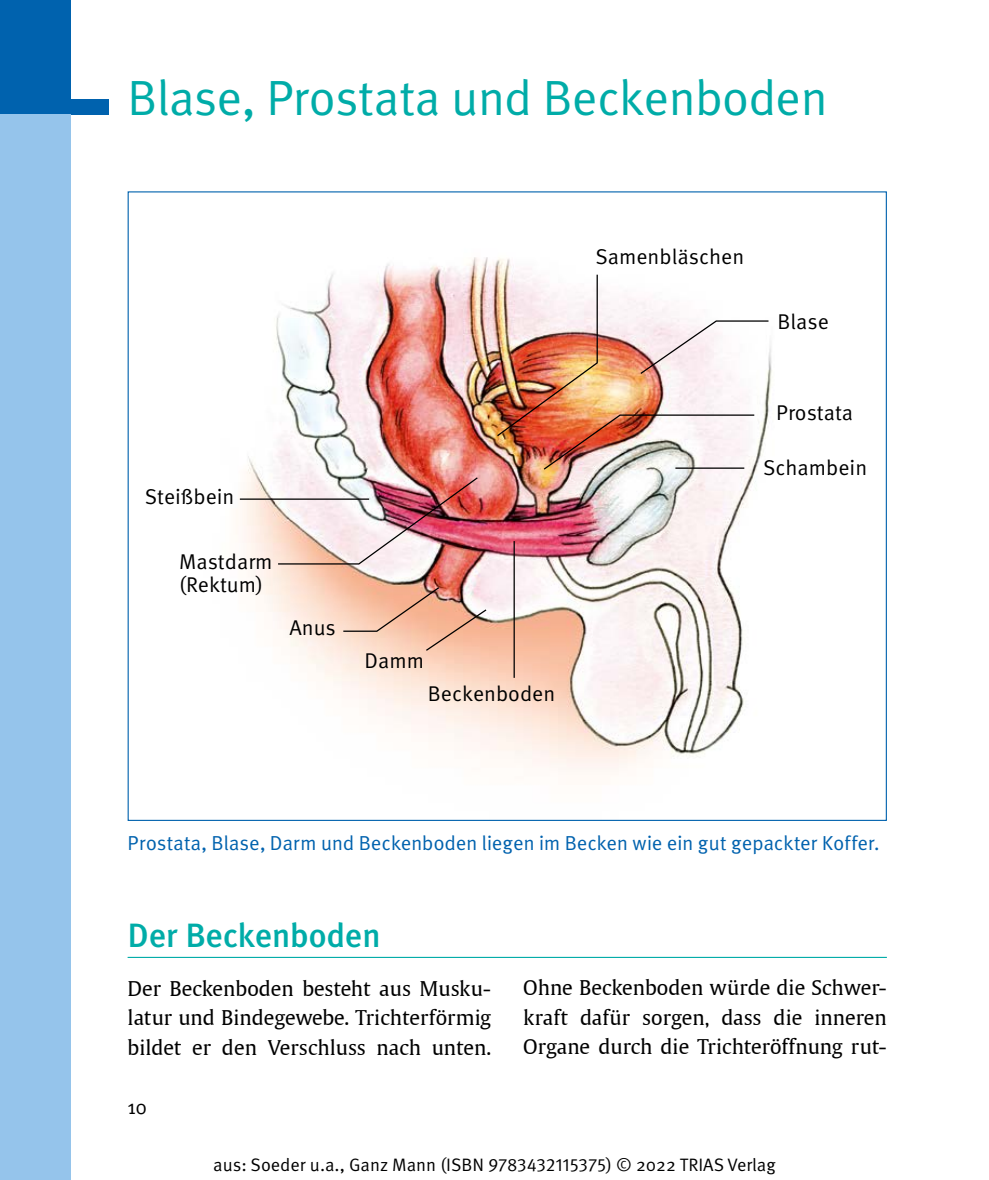
<style>
.page{position:relative;width:989px;height:1180px;background:#fff}
.page>*{position:absolute;margin:0;border:0;box-sizing:border-box;transform-origin:0 0}
.t1{font:49.5px "Meta Plus Normal";color:#00aca8}
.t2{font:500 33.75px "Meta Plus";color:#00aca8}
.t3{font:21.38px/23.6px "Meta Pro";color:#000}
.t4{font:20.25px/29.2px "Thieme Gulliver 2008";color:#000;text-align:justify}
.t5{font:20.25px "Meta Plus Normal";letter-spacing:.01em;color:#0062ae}
.t6{font:20.25px "Meta Plus Normal";color:#000}
.t7{font:18px "Meta Pro Norm";color:#000}
</style>
<div class="page">
<div style="left:0;top:0;width:70px;height:115px;background:#0062ae"></div>
<div style="left:0;top:99px;width:108px;height:16px;background:#0062ae"></div>
<div style="left:0;top:115px;width:70px;height:1065px;background:#95c4eb"></div>
<hr style="left:128px;top:957px;width:759px;height:1px;background:#00aca8">
<img style="left:236px;top:257px;width:536px;height:515px">
<hr style="left:240px;top:498px;width:129px;height:2px;background:#000">
<img style="left:277px;top:273px;width:492px;height:406px">
<h1 class="t1" style="left:128px;top:69px;width:701px">Blase, Prostata und Beckenboden</h1>
<p class="t3" style="left:145px;top:486px;width:91px">Steißbein</p>
<p class="t3" style="left:179px;top:550px;width:95px">Mastdarm (Rektum)</p>
<p class="t3" style="left:289px;top:616px;width:48px">Anus</p>
<p class="t3" style="left:364px;top:650px;width:61px">Damm</p>
<p class="t3" style="left:428px;top:682px;width:129px">Beckenboden</p>
<p class="t3" style="left:595px;top:245px;width:150px">Samenbläschen</p>
<p class="t3" style="left:777px;top:310px;width:53px">Blase</p>
<p class="t3" style="left:776px;top:402px;width:78px">Prostata</p>
<p class="t3" style="left:763px;top:456px;width:106px">Schambein</p>
<p class="t5" style="left:128px;top:831px;width:753px">Prostata, Blase, Darm und Beckenboden liegen im Becken wie ein gut gepackter Koffer.</p>
<h2 class="t2" style="left:128px;top:916px;width:254px">Der Beckenboden</h2>
<p class="t4" style="left:128px;top:973px;width:365px">Der Beckenboden besteht aus Musku&shy;latur und Bindegewebe. Trichterförmig bildet er den Verschluss nach unten.</p>
<p class="t6" style="left:128px;top:1096px;width:21px">10</p>
<p class="t4" style="left:523px;top:973px;width:365px">Ohne Beckenboden würde die Schwer&shy;kraft dafür sorgen, dass die inneren Organe durch die Trichteröffnung rut-</p>
<p class="t7" style="left:213px;top:1151px;width:564px">aus: Soeder u.a., Ganz Mann (ISBN 9783432115375) © 2022 TRIAS Verlag</p>
</div>
